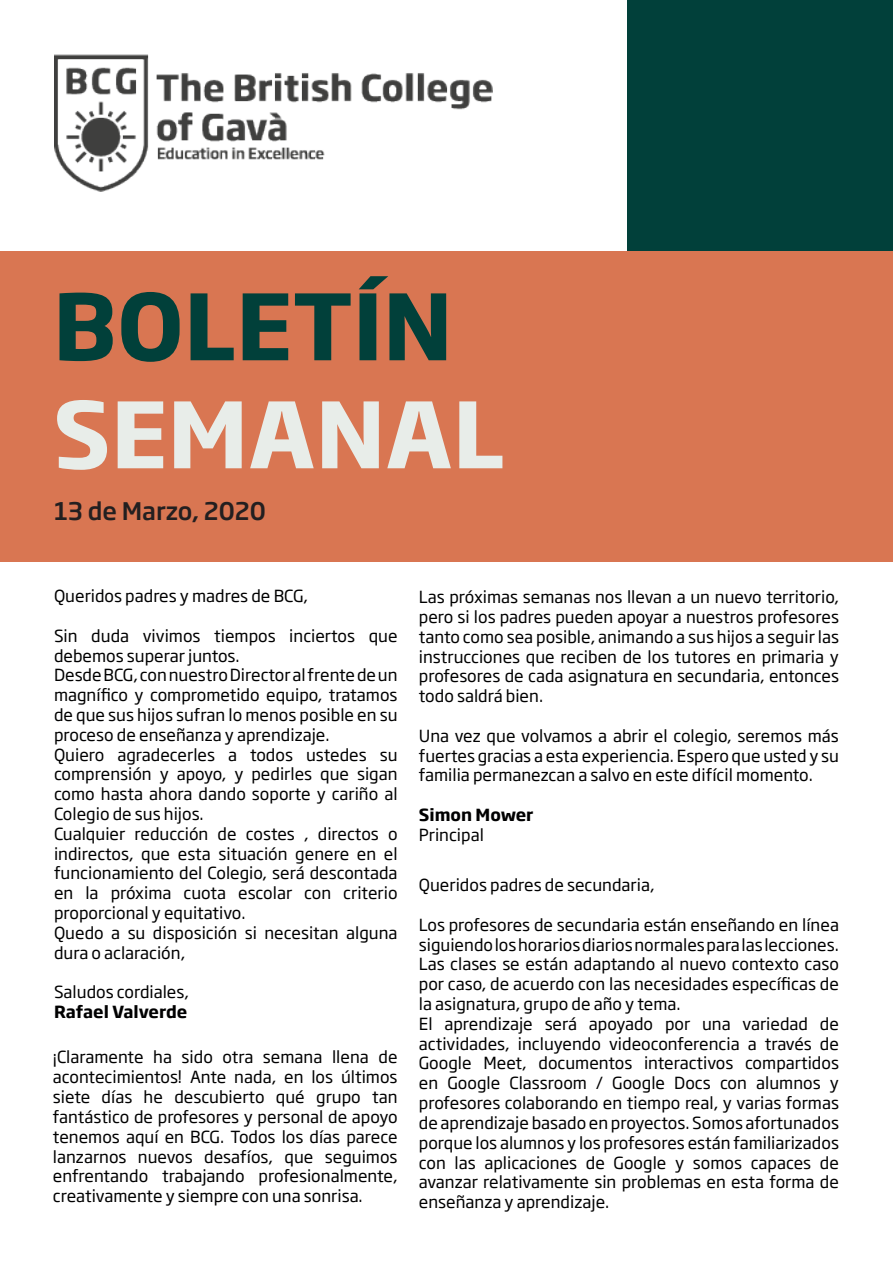
<style>
.page{position:relative;width:893px;height:1263px;background:#fff}
.page>*{position:absolute;margin:0;border:0;box-sizing:border-box;transform-origin:0 0}
.t1{font:700 90px "Soho Gothic Pro";color:#01403a}
.t2{font:700 90px "Soho Gothic Pro";color:#e8ede9}
.t3{font:500 24px "Soho Gothic Pro";color:#231f20}
.t4{font:16.5px/19.8px "Soho Gothic Pro";color:#000001;text-align:justify}
.t5{font:700 16.5px "Soho Gothic Pro";color:#000001}
</style>
<div class="page">
<div style="left:627px;top:0;width:266px;height:289px;background:#01403a"></div>
<div style="left:0;top:251px;width:893px;height:310px;background:#d97652"></div>
<img style="left:54px;top:54px;width:439px;height:137px">
<p class="t1" style="left:53px;top:255px;width:401px">BOLETÍN</p>
<p class="t2" style="left:53px;top:363px;width:453px">SEMANAL</p>
<p class="t3" style="left:54px;top:492px;width:213px">13 de Marzo, 2020</p>
<p class="t4" style="left:54px;top:585px;width:256px">Queridos padres y madres de BCG,</p>
<p class="t4" style="left:54px;top:625px;width:345px">Sin duda vivimos tiempos inciertos que debemos superar juntos.</p>
<p class="t4" style="left:54px;top:664px;width:345px">Desde BCG, con nuestro Director al frente de un magnífico y comprometido equipo, tratamos de que sus hijos sufran lo menos posible en su proceso de enseñanza y aprendizaje.</p>
<p class="t4" style="left:54px;top:744px;width:345px">Quiero agradecerles a todos ustedes su comprensión y apoyo, y pedirles que sigan como hasta ahora dando soporte y cariño al Colegio de sus hijos.</p>
<p class="t4" style="left:54px;top:823px;width:345px">Cualquier reducción de costes , directos o indirectos, que esta situación genere en el funcionamiento del Colegio, será descontada en la próxima cuota escolar con criterio proporcional y equitativo.</p>
<p class="t4" style="left:54px;top:922px;width:345px">Quedo a su disposición si necesitan alguna dura o aclaración,</p>
<p class="t4" style="left:54px;top:981px;width:137px">Saludos cordiales,</p>
<p class="t5" style="left:54px;top:999px;width:135px">Rafael Valverde</p>
<p class="t4" style="left:53px;top:1046px;width:346px">¡Claramente ha sido otra semana llena de acontecimientos! Ante nada, en los últimos siete días he descubierto qué grupo tan fantástico de profesores y personal de apoyo tenemos aquí en BCG. Todos los días parece lanzarnos nuevos desafíos, que seguimos enfrentando trabajando profesionalmente, creativamente y siempre con una sonrisa.</p>
<p class="t4" style="left:419px;top:586px;width:422px">Las próximas semanas nos llevan a un nuevo territorio, pero si los padres pueden apoyar a nuestros profesores tanto como sea posible, animando a sus hijos a seguir las instrucciones que reciben de los tutores en primaria y profesores de cada asignatura en secundaria, entonces todo saldrá bien.</p>
<p class="t4" style="left:419px;top:725px;width:422px">Una vez que volvamos a abrir el colegio, seremos más fuertes gracias a esta experiencia. Espero que usted y su familia permanezcan a salvo en este difícil momento.</p>
<p class="t5" style="left:419px;top:802px;width:116px">Simon Mower</p>
<p class="t4" style="left:419px;top:824px;width:67px">Principal</p>
<p class="t4" style="left:419px;top:874px;width:237px">Queridos padres de secundaria,</p>
<p class="t4" style="left:419px;top:914px;width:422px">Los profesores de secundaria están enseñando en línea siguiendo los horarios diarios normales para las lecciones.<br>Las clases se están adaptando al nuevo contexto caso por caso, de acuerdo con las necesidades específicas de la asignatura, grupo de año y tema.</p>
<p class="t4" style="left:419px;top:1013px;width:422px">El aprendizaje será apoyado por una variedad de actividades, incluyendo videoconferencia a través de Google Meet, documentos interactivos compartidos en Google Classroom / Google Docs con alumnos y profesores colaborando en tiempo real, y varias formas de aprendizaje basado en proyectos. Somos afortunados porque los alumnos y los profesores están familiarizados con las aplicaciones de Google y somos capaces de avanzar relativamente sin problemas en esta forma de enseñanza y aprendizaje.</p>
</div>
